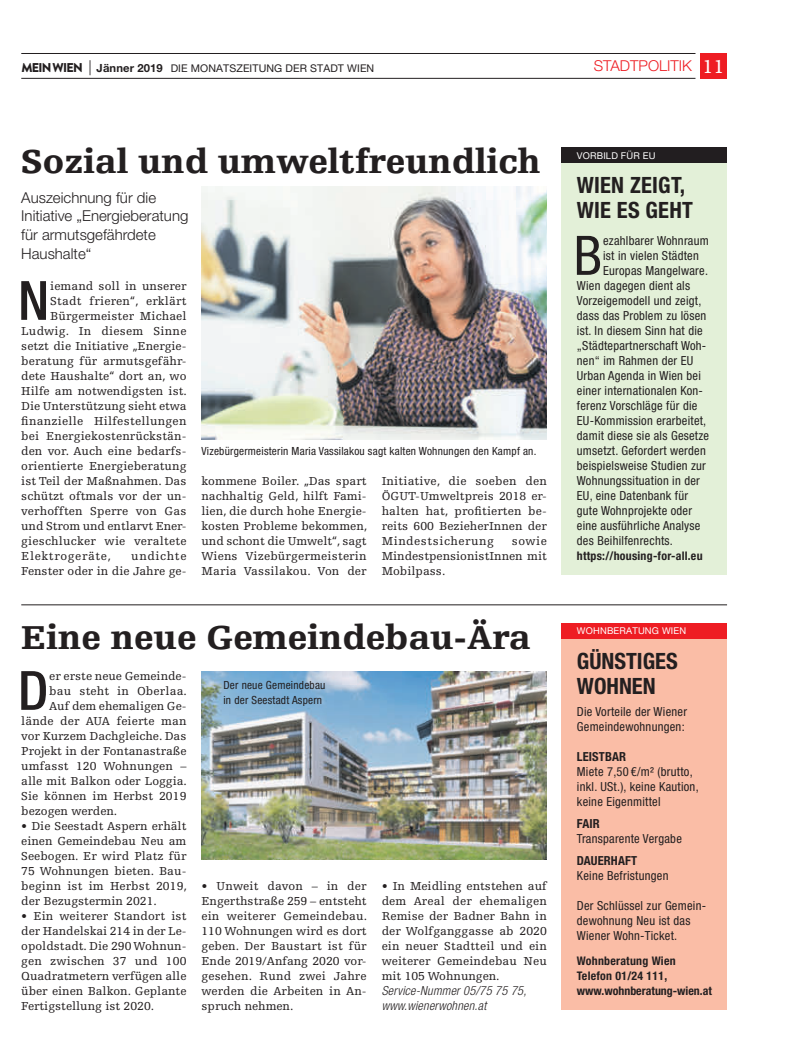
<style>
.page{position:relative;width:798px;height:1063px;background:#fff}
.page>*{position:absolute;margin:0;border:0;box-sizing:border-box;transform-origin:0 0}
.t1{font:condensed 54.5px "Helvetica Neue LT Pro";color:#231f20}
.t2{font:500 condensed 54.25px "Helvetica Neue LT Pro";color:#231f20}
.t3{font:900 35px "Egyptienne FLT Std";color:#231f20}
.t4{font:700 condensed 22.5px/25px "Helvetica Neue LT Pro";letter-spacing:.005em;color:#231f20}
.t5{font:300 15px/18.8px "Helvetica Neue LT Pro";color:#231f20}
.t6{font:300 15px "Helvetica Neue LT Pro";color:#ee1d23}
.t7{font:condensed 12.5px/15px "Helvetica Neue LT Pro";letter-spacing:.02em;color:#231f20}
.t8{font:italic 300 condensed 12.5px/15px "Helvetica Neue LT Pro";letter-spacing:.02em;color:#231f20}
.t9{font:700 condensed 12.5px "Helvetica Neue LT Pro";letter-spacing:.01em;color:#231f20}
.t10{font:12.25px/15px "Egyptienne FLT Std";letter-spacing:.005em;color:#231f20;text-align:justify}
.t11{font:12.25px "Egyptienne FLT Std";letter-spacing:.055em;color:#231f20}
.t12{font:700 condensed 11.88px/15px "Helvetica Neue LT Pro";letter-spacing:.02em;color:#231f20}
.t13{font:condensed 11.25px/15px "Helvetica Neue LT Pro";letter-spacing:.02em;color:#231f20}
.t14{font:10.62px "Helvetica Neue LT Pro";letter-spacing:.01em;color:#231f20}
.t15{font:9.38px "Helvetica Neue LT Pro";letter-spacing:.02em;color:#fff}
.s1{font-family:"Brandon Text";font-weight:900;font-size:12.75px}
.s2{font-weight:300;font-size:15px}
.s3{font-weight:700;font-size:11.25px}
.s4{font-family:"Egyptienne FLT Std";font-weight:400;font-size:20px;color:#fff}
.s5{font-weight:900}
</style>
<div class="page">
<div style="left:699px;top:53px;width:27px;height:26px;background:#ee1d23"></div>
<hr style="left:21px;top:53px;width:674px;height:1px;background:#231f20">
<hr style="left:21px;top:78px;width:674px;height:1px;background:#231f20">
<div style="left:561px;top:155px;width:165px;height:420px;background:#e3f0d8"></div>
<div style="left:561px;top:148px;width:165px;height:15px;background:#221e20"></div>
<div style="left:561px;top:631px;width:165px;height:379px;background:#fabda6"></div>
<div style="left:561px;top:624px;width:165px;height:15px;background:#ee1d23"></div>
<img style="left:201px;top:187px;width:345px;height:253px">
<hr style="left:21px;top:605px;width:705px;height:1px;background:#231f20">
<img style="left:201px;top:672px;width:345px;height:188px">
<p class="t14" style="left:21px;top:64px;width:354px"><span class="s1">MEIN WIEN</span> <span class="s2">|</span> <span class="s3">Jänner 2019</span> DIE MONATSZEITUNG DER STADT WIEN</p>
<p class="t6" style="left:593px;top:61px;width:132px">STADTPOLITIK <span class="s4">11</span></p>
<h3 class="t3" style="left:21px;top:148px;width:521px">Sozial und umweltfreundlich</h3>
<p class="t5" style="left:21px;top:189px;width:168px">Auszeichnung für die<br>Initiative „Energieberatung für armutsgefährdete<br>Haushalte“</p>
<h2 class="t2" style="left:18px;top:281px;width:33px">N</h2>
<p class="t10" style="left:50px;top:279px;width:138px">iemand soll in unserer</p>
<p class="t10" style="left:50px;top:294px;width:138px">Stadt frieren“, erklärt</p>
<p class="t10" style="left:50px;top:309px;width:138px">Bürgermeister Michael</p>
<p class="t10" style="left:21px;top:324px;width:167px">Ludwig. In diesem Sinne</p>
<p class="t10" style="left:21px;top:339px;width:167px">setzt die Initiative „Energie-</p>
<p class="t10" style="left:21px;top:354px;width:167px">beratung für armutsgefähr-</p>
<p class="t10" style="left:21px;top:369px;width:167px">dete Haushalte“ dort an, wo</p>
<p class="t10" style="left:21px;top:384px;width:167px">Hilfe am notwendigsten ist.</p>
<p class="t10" style="left:21px;top:399px;width:167px">Die Unterstützung sieht etwa</p>
<p class="t10" style="left:21px;top:414px;width:167px">finanzielle Hilfestellungen</p>
<p class="t10" style="left:21px;top:429px;width:167px">bei Energiekostenrückstän-</p>
<p class="t10" style="left:21px;top:444px;width:167px">den vor. Auch eine bedarfs-</p>
<p class="t10" style="left:21px;top:459px;width:167px">orientierte Energieberatung</p>
<p class="t10" style="left:21px;top:474px;width:167px">ist Teil der Maßnahmen. Das</p>
<p class="t10" style="left:21px;top:489px;width:167px">schützt oftmals vor der un-</p>
<p class="t10" style="left:21px;top:504px;width:167px">verhofften Sperre von Gas</p>
<p class="t10" style="left:21px;top:519px;width:167px">und Strom und entlarvt Ener-</p>
<p class="t10" style="left:21px;top:534px;width:167px">gieschlucker wie veraltete</p>
<p class="t11" style="left:21px;top:551px;width:91px">Elektrogeräte,</p>
<p class="t13" style="left:201px;top:444px;width:336px">Vizebürgermeisterin Maria Vassilakou sagt kalten Wohnungen den Kampf an.</p>
<p class="t10" style="left:201px;top:474px;width:167px">kommene Boiler. „Das spart nachhaltig Geld, hilft Fami&shy;lien, die durch hohe Energie&shy;kosten Probleme bekommen, und schont die Umwelt“, sagt Wiens Vizebürgermeisterin Maria Vassilakou. Von der</p>
<p class="t10" style="left:381px;top:474px;width:167px">Initiative, die soeben den ÖGUT-Umweltpreis 2018 er&shy;halten hat, profitierten be&shy;reits 600 BezieherInnen der Mindestsicherung</p>
<p class="t10" style="left:381px;top:534px;width:167px;text-indent:130px">sowie MindestpensionistInnen mit Mobilpass.</p>
<p class="t10" style="left:21px;top:549px;width:167px;text-align:right">undichte<br>Fenster oder in die Jahre ge-</p>
<h3 class="t3" style="left:21px;top:624px;width:510px">Eine neue Gemeindebau-Ära</h3>
<h2 class="t2" style="left:18px;top:671px;width:32px">D</h2>
<p class="t10" style="left:49px;top:669px;width:139px">er erste neue Gemeinde-</p>
<p class="t10" style="left:49px;top:684px;width:139px">bau steht in Oberlaa.</p>
<p class="t10" style="left:49px;top:699px;width:139px">Auf dem ehemaligen Ge-</p>
<p class="t10" style="left:21px;top:714px;width:167px">lände der AUA feierte man</p>
<p class="t10" style="left:21px;top:729px;width:167px">vor Kurzem Dachgleiche. Das</p>
<p class="t10" style="left:21px;top:744px;width:167px">Projekt in der Fontanastraße</p>
<p class="t10" style="left:21px;top:759px;width:167px">umfasst 120 Wohnungen –</p>
<p class="t10" style="left:21px;top:774px;width:167px">alle mit Balkon oder Loggia.</p>
<p class="t10" style="left:21px;top:789px;width:167px">Sie können im Herbst 2019</p>
<p class="t10" style="left:21px;top:804px;width:97px">bezogen werden.</p>
<p class="t10" style="left:21px;top:819px;width:167px"><span class="s5">•</span> Die Seestadt Aspern erhält einen Gemeindebau Neu am Seebogen. Er wird Platz für 75 Wohnungen bieten. Bau&shy;beginn ist im Herbst 2019, der Bezugstermin 2021.</p>
<p class="t10" style="left:21px;top:909px;width:167px"><span class="s5">•</span> Ein weiterer Standort ist der Handelskai 214 in der Le&shy;opoldstadt. Die 290 Wohnun&shy;gen zwischen 37 und 100<br>Quadratmetern verfügen alle über einen Balkon. Geplante Fertigstellung ist 2020.</p>
<p class="t13" style="left:223px;top:678px;width:103px">Der neue Gemeindebau in der Seestadt Aspern</p>
<p class="t10" style="left:201px;top:879px;width:167px"><span class="s5">•</span> Unweit davon – in der Engerthstraße 259 – entsteht ein weiterer Gemeindebau.<br>110 Wohnungen wird es dort geben. Der Baustart ist für Ende 2019/Anfang 2020 vor&shy;gesehen. Rund zwei Jahre werden die Arbeiten in An&shy;spruch nehmen.</p>
<p class="t10" style="left:381px;top:879px;width:167px"><span class="s5">•</span> In Meidling entstehen auf dem Areal der ehemaligen Remise der Badner Bahn in der Wolfganggasse ab 2020 ein neuer Stadtteil und ein weiterer Gemeindebau Neu mit 105 Wohnungen.</p>
<p class="t8" style="left:381px;top:984px;width:146px">Service-Nummer 05/75 75 75, www.wienerwohnen.at</p>
<p class="t15" style="left:576px;top:152px;width:80px">VORBILD FÜR EU</p>
<h3 class="t4" style="left:576px;top:175px;width:117px">WIEN ZEIGT,<br>WIE ES GEHT</h3>
<h1 class="t1" style="left:573px;top:236px;width:30px">B</h1>
<p class="t7" style="left:603px;top:234px;width:107px">ezahlbarer Wohnraum</p>
<p class="t7" style="left:603px;top:249px;width:97px">ist in vielen Städten</p>
<p class="t7" style="left:603px;top:264px;width:106px">Europas Mangelware.</p>
<p class="t7" style="left:576px;top:279px;width:115px">Wien dagegen dient als</p>
<p class="t7" style="left:576px;top:294px;width:126px">Vorzeigemodell und zeigt,</p>
<p class="t7" style="left:576px;top:309px;width:131px">dass das Problem zu lösen</p>
<p class="t7" style="left:576px;top:324px;width:127px">ist. In diesem Sinn hat die</p>
<p class="t7" style="left:576px;top:339px;width:131px">„Städtepartnerschaft Woh-</p>
<p class="t7" style="left:576px;top:354px;width:118px">nen“ im Rahmen der EU</p>
<p class="t7" style="left:576px;top:369px;width:125px">Urban Agenda in Wien bei</p>
<p class="t7" style="left:576px;top:384px;width:127px">einer internationalen Kon-</p>
<p class="t7" style="left:576px;top:399px;width:122px">ferenz Vorschläge für die</p>
<p class="t7" style="left:576px;top:414px;width:131px">EU-Kommission erarbeitet,</p>
<p class="t7" style="left:576px;top:429px;width:134px">damit diese sie als Gesetze</p>
<p class="t7" style="left:576px;top:444px;width:130px">umsetzt. Gefordert werden</p>
<p class="t7" style="left:576px;top:459px;width:131px">beispielsweise Studien zur</p>
<p class="t7" style="left:576px;top:474px;width:124px">Wohnungssituation in der</p>
<p class="t7" style="left:576px;top:489px;width:113px">EU, eine Datenbank für</p>
<p class="t7" style="left:576px;top:504px;width:117px">gute Wohnprojekte oder</p>
<p class="t7" style="left:576px;top:519px;width:125px">eine ausführliche Analyse</p>
<p class="t7" style="left:576px;top:534px;width:97px">des Beihilfenrechts.</p>
<p class="t12" style="left:576px;top:549px;width:127px">https://housing-for-all.eu</p>
<p class="t15" style="left:576px;top:628px;width:111px">WOHNBERATUNG WIEN</p>
<h3 class="t4" style="left:576px;top:650px;width:102px">GÜNSTIGES<br>WOHNEN</h3>
<p class="t7" style="left:576px;top:705px;width:112px">Die Vorteile der Wiener<br>Gemeindewohnungen:</p>
<p class="t9" style="left:576px;top:752px;width:51px">LEISTBAR</p>
<p class="t7" style="left:576px;top:765px;width:123px">Miete 7,50 €/m² (brutto, inkl. USt.), keine Kaution, keine Eigenmittel</p>
<p class="t9" style="left:576px;top:819px;width:24px">FAIR</p>
<p class="t7" style="left:576px;top:832px;width:106px">Transparente Vergabe</p>
<p class="t9" style="left:576px;top:856px;width:62px">DAUERHAFT</p>
<p class="t7" style="left:576px;top:869px;width:93px">Keine Befristungen</p>
<p class="t7" style="left:576px;top:899px;width:131px">Der Schlüssel zur Gemein&shy;dewohnung Neu ist das<br>Wiener Wohn-Ticket.</p>
<p class="t12" style="left:576px;top:954px;width:136px">Wohnberatung Wien<br>Telefon 01/24 111, www.wohnberatung-wien.at</p>
</div>
